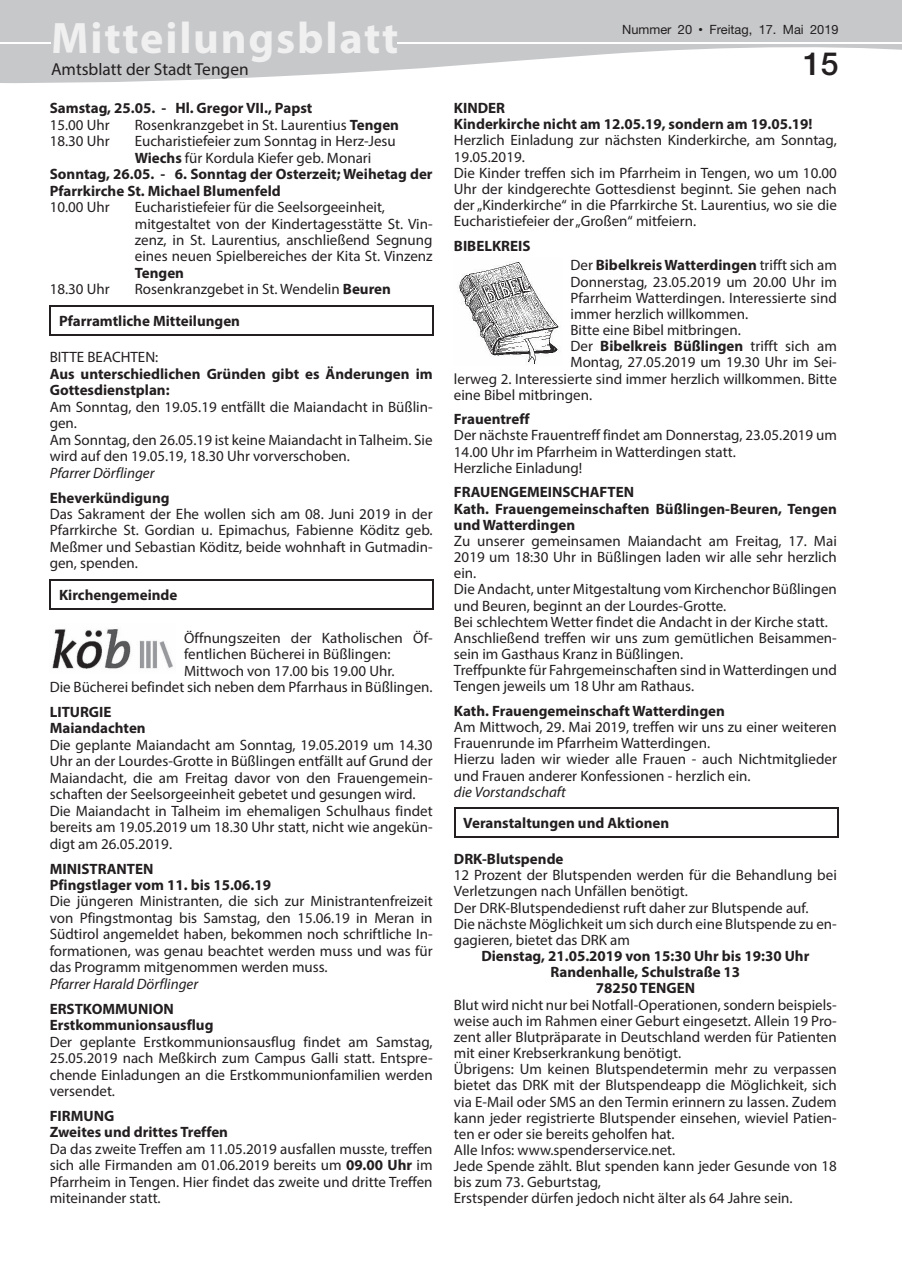
<style>
.page{position:relative;width:902px;height:1280px;background:#fff}
.page>*{position:absolute;margin:0;border:0;box-sizing:border-box;transform-origin:0 0}
.t1{font:700 44.25px "Myriad Pro";letter-spacing:.04em;color:#f0f0f1}
.t2{font:500 31.95px "Helvetica Neue";color:#231f20}
.t3{font:17.4px "Myriad Pro";color:#231f20}
.t4{font:15px/16.2px "Myriad Pro";color:#231f20}
.t5{font:700 15px/16.5px "Myriad Pro";color:#231f20}
.t6{font:italic 15px "Myriad Pro";color:#231f20}
.t7{font:12.75px "Helvetica Neue";color:#231f20}
.s1{font-size:12.9px}
.s2{font-family:"M Twentieth Century";font-weight:500}
.s3{font-weight:700}
.s4{font-weight:400}
</style>
<div class="page">
<svg style="left:1px;top:0;width:900px;height:83px;fill:#c7c8ca"></svg>
<svg style="left:0;top:0;width:1px;height:83px"></svg>
<div style="left:53px;top:22px;width:344px;height:40px;background:#c7c8ca"></div>
<hr style="left:0;top:42px;width:51px;height:1px;background:#fff">
<hr style="left:397px;top:42px;width:504px;height:1px;background:#fff">
<hr style="left:50px;top:305px;width:384px;height:2px;background:#231f20">
<svg style="left:50px;top:307px;width:1px;height:27px"></svg>
<hr style="left:432px;top:307px;width:2px;height:27px;background:#231f20">
<hr style="left:50px;top:334px;width:384px;height:1px;background:#231f20">
<hr style="left:50px;top:579px;width:384px;height:2px;background:#231f20">
<svg style="left:50px;top:581px;width:1px;height:27px"></svg>
<hr style="left:432px;top:581px;width:2px;height:27px;background:#231f20">
<hr style="left:50px;top:608px;width:384px;height:1px;background:#231f20">
<img style="left:52px;top:629px;width:121px;height:40px">
<img style="left:459px;top:262px;width:100px;height:102px">
<hr style="left:454px;top:808px;width:384px;height:1px;background:#231f20">
<svg style="left:454px;top:809px;width:1px;height:27px"></svg>
<hr style="left:836px;top:809px;width:2px;height:27px;background:#231f20">
<hr style="left:454px;top:836px;width:384px;height:1px;background:#231f20">
<h1 class="t1" style="left:51px;top:9px;width:349px">Mitteilungsblatt</h1>
<p class="t7" style="left:622px;top:22px;width:218px">Nummer <span class="s1">20</span> <span class="s2">•</span> Freitag, 17. Mai 2019</p>
<p class="t3" style="left:51px;top:59px;width:199px">Amtsblatt der Stadt Tengen</p>
<h2 class="t2" style="left:803px;top:45px;width:37px">15</h2>
<p class="t5" style="left:50px;top:100px;width:264px">Samstag, 25.05. - Hl. Gregor VII., Papst</p>
<p class="t4" style="left:50px;top:116px;width:62px">15.00 Uhr</p>
<p class="t4" style="left:135px;top:116px;width:266px">Rosenkranzgebet in St. Laurentius <span class="s3">Tengen</span></p>
<p class="t4" style="left:50px;top:133px;width:62px">18.30 Uhr</p>
<p class="t4" style="left:135px;top:133px;width:262px">Eucharistiefeier zum Sonntag in Herz-Jesu</p>
<p class="t4" style="left:135px;top:149px;width:238px"><span class="s3">Wiechs</span> für Kordula Kiefer geb. Monari</p>
<p class="t5" style="left:50px;top:165px;width:384px">Sonntag, 26.05. - 6. Sonntag der Osterzeit; Weihetag der</p>
<p class="t5" style="left:50px;top:182px;width:232px">Pfarrkirche St. Michael Blumenfeld</p>
<p class="t4" style="left:50px;top:199px;width:62px">10.00 Uhr</p>
<p class="t4" style="left:135px;top:199px;width:299px">Eucharistiefeier für die Seelsorgeeinheit, mitgestaltet von der Kindertagesstätte St. Vin&shy;zenz, in St. Laurentius, anschließend Segnung eines neuen Spielbereiches der Kita St. Vinzenz</p>
<p class="t5" style="left:135px;top:264px;width:51px">Tengen</p>
<p class="t4" style="left:50px;top:281px;width:62px">18.30 Uhr</p>
<p class="t5" style="left:59px;top:273px;width:333px;line-height:31.7px;text-indent:76px"><span class="s4">Rosenkranzgebet in St. Wendelin</span> Beuren<br>Pfarramtliche Mitteilungen</p>
<p class="t4" style="left:50px;top:349px;width:110px">BITTE BEACHTEN:</p>
<p class="t5" style="left:50px;top:365px;width:384px">Aus unterschiedlichen Gründen gibt es Änderungen im<br>Gottesdienstplan:</p>
<p class="t4" style="left:50px;top:398px;width:384px">Am Sonntag, den 19.05.19 entfällt die Maiandacht in Büßlin&shy;gen.<br>Am Sonntag, den 26.05.19 ist keine Maiandacht in Talheim. Sie wird auf den 19.05.19, 18.30 Uhr vorverschoben.</p>
<p class="t6" style="left:50px;top:463px;width:106px">Pfarrer Dörflinger</p>
<p class="t5" style="left:50px;top:489px;width:121px">Eheverkündigung</p>
<p class="t4" style="left:50px;top:505px;width:384px;text-align:justify">Das Sakrament der Ehe wollen sich am 08. Juni 2019 in der Pfarrkirche St. Gordian u. Epimachus, Fabienne Köditz geb.<br>Meßmer und Sebastian Köditz, beide wohnhaft in Gutmadin&shy;gen, spenden.</p>
<p class="t5" style="left:59px;top:586px;width:120px">Kirchengemeinde</p>
<p class="t4" style="left:184px;top:629px;width:250px">Öffnungszeiten der Katholischen Öf-</p>
<p class="t4" style="left:184px;top:646px;width:208px">fentlichen Bücherei in Büßlingen:</p>
<p class="t4" style="left:184px;top:662px;width:212px">Mittwoch von 17.00 bis 19.00 Uhr.</p>
<p class="t4" style="left:50px;top:679px;width:384px">Die Bücherei befindet sich neben dem Pfarrhaus in Büßlingen.</p>
<p class="t5" style="left:50px;top:703px;width:97px">LITURGIE<br>Maiandachten</p>
<p class="t4" style="left:50px;top:736px;width:384px">Die geplante Maiandacht am Sonntag, 19.05.2019 um 14.30<br>Uhr an der Lourdes-Grotte in Büßlingen entfällt auf Grund der Maiandacht, die am Freitag davor von den Frauengemein&shy;schaften der Seelsorgeeinheit gebetet und gesungen wird.<br>Die Maiandacht in Talheim im ehemaligen Schulhaus findet bereits am 19.05.2019 um 18.30 Uhr statt, nicht wie angekün&shy;digt am 26.05.2019.</p>
<p class="t5" style="left:50px;top:860px;width:223px">MINISTRANTEN<br>Pfingstlager vom 11. bis 15.06.19</p>
<p class="t4" style="left:50px;top:893px;width:384px;text-align:justify">Die jüngeren Ministranten, die sich zur Ministrantenfreizeit von Pfingstmontag bis Samstag, den 15.06.19 in Meran in Südtirol angemeldet haben, bekommen noch schriftliche In&shy;formationen, was genau beachtet werden muss und was für das Programm mitgenommen werden muss.</p>
<p class="t6" style="left:50px;top:974px;width:150px">Pfarrer Harald Dörflinger</p>
<p class="t5" style="left:50px;top:1000px;width:165px">ERSTKOMMUNION<br>Erstkommunionsausflug</p>
<p class="t4" style="left:50px;top:1033px;width:384px;text-align:justify">Der geplante Erstkommunionsausflug findet am Samstag, 25.05.2019 nach Meßkirch zum Campus Galli statt. Entspre&shy;chende Einladungen an die Erstkommunionfamilien werden versendet.</p>
<p class="t5" style="left:50px;top:1107px;width:180px">FIRMUNG<br>Zweites und drittes Treffen</p>
<p class="t4" style="left:50px;top:1140px;width:384px;text-align:justify">Da das zweite Treffen am 11.05.2019 ausfallen musste, treffen sich alle Firmanden am 01.06.2019 bereits um <span class="s3">09.00 Uhr</span> im Pfarrheim in Tengen. Hier findet das zweite und dritte Treffen miteinander statt.</p>
<p class="t5" style="left:454px;top:99px;width:360px">KINDER<br>Kinderkirche nicht am 12.05.19, sondern am 19.05.19!</p>
<p class="t4" style="left:454px;top:132px;width:384px">Herzlich Einladung zur nächsten Kinderkirche, am Sonntag, 19.05.2019.<br>Die Kinder treffen sich im Pfarrheim in Tengen, wo um 10.00<br>Uhr der kindgerechte Gottesdienst beginnt. Sie gehen nach der „Kinderkirche“ in die Pfarrkirche St. Laurentius, wo sie die Eucharistiefeier der „Großen“ mitfeiern.</p>
<p class="t5" style="left:454px;top:237px;width:78px">BIBELKREIS</p>
<p class="t5" style="left:570px;top:257px;width:268px"><span class="s4">Der</span> Bibelkreis Watterdingen <span class="s4">trifft sich am</span></p>
<p class="t4" style="left:570px;top:273px;width:268px">Donnerstag, 23.05.2019 um 20.00 Uhr im</p>
<p class="t4" style="left:570px;top:289px;width:268px">Pfarrheim Watterdingen. Interessierte sind</p>
<p class="t4" style="left:570px;top:305px;width:179px">immer herzlich willkommen.</p>
<p class="t4" style="left:570px;top:322px;width:172px">Bitte eine Bibel mitbringen.</p>
<p class="t5" style="left:570px;top:337px;width:268px"><span class="s4">Der</span> Bibelkreis Büßlingen <span class="s4">trifft sich am</span></p>
<p class="t4" style="left:570px;top:354px;width:268px">Montag, 27.05.2019 um 19.30 Uhr im Sei-</p>
<p class="t4" style="left:454px;top:370px;width:384px">lerweg 2. Interessierte sind immer herzlich willkommen. Bitte</p>
<p class="t4" style="left:454px;top:386px;width:140px">eine Bibel mitbringen.</p>
<p class="t5" style="left:454px;top:410px;width:77px">Frauentreff</p>
<p class="t4" style="left:454px;top:427px;width:384px">Der nächste Frauentreff findet am Donnerstag, 23.05.2019 um<br>14.00 Uhr im Pfarrheim in Watterdingen statt.<br>Herzliche Einladung!</p>
<p class="t5" style="left:454px;top:484px;width:384px">FRAUENGEMEINSCHAFTEN<br>Kath. Frauengemeinschaften Büßlingen-Beuren, Tengen und Watterdingen</p>
<p class="t4" style="left:454px;top:533px;width:384px">Zu unserer gemeinsamen Maiandacht am Freitag, 17. Mai 2019 um 18:30 Uhr in Büßlingen laden wir alle sehr herzlich ein.<br>Die Andacht, unter Mitgestaltung vom Kirchenchor Büßlingen und Beuren, beginnt an der Lourdes-Grotte.<br>Bei schlechtem Wetter findet die Andacht in der Kirche statt.<br>Anschließend treffen wir uns zum gemütlichen Beisammen&shy;sein im Gasthaus Kranz in Büßlingen.<br>Treffpunkte für Fahrgemeinschaften sind in Watterdingen und Tengen jeweils um 18 Uhr am Rathaus.</p>
<p class="t5" style="left:454px;top:702px;width:272px">Kath. Frauengemeinschaft Watterdingen</p>
<p class="t4" style="left:454px;top:719px;width:384px">Am Mittwoch, 29. Mai 2019, treffen wir uns zu einer weiteren Frauenrunde im Pfarrheim Watterdingen.<br>Hierzu laden wir wieder alle Frauen - auch Nichtmitglieder und Frauen anderer Konfessionen - herzlich ein.</p>
<p class="t6" style="left:454px;top:782px;width:113px">die Vorstandschaft</p>
<p class="t5" style="left:463px;top:814px;width:207px">Veranstaltungen und Aktionen</p>
<p class="t5" style="left:454px;top:850px;width:111px">DRK-Blutspende</p>
<p class="t4" style="left:454px;top:867px;width:384px">12 Prozent der Blutspenden werden für die Behandlung bei Verletzungen nach Unfällen benötigt.<br>Der DRK-Blutspendedienst ruft daher zur Blutspende auf.<br>Die nächste Möglichkeit um sich durch eine Blutspende zu en&shy;gagieren, bietet das DRK am</p>
<p class="t5" style="left:481px;top:947px;width:329px;text-align:center">Dienstag, 21.05.2019 von 15:30 Uhr bis 19:30 Uhr<br>Randenhalle, Schulstraße 13<br>78250 TENGEN</p>
<p class="t4" style="left:454px;top:996px;width:384px">Blut wird nicht nur bei Notfall-Operationen, sondern beispiels&shy;weise auch im Rahmen einer Geburt eingesetzt. Allein 19 Pro&shy;zent aller Blutpräparate in Deutschland werden für Patienten mit einer Krebserkrankung benötigt.<br>Übrigens: Um keinen Blutspendetermin mehr zu verpassen bietet das DRK mit der Blutspendeapp die Möglichkeit, sich via E-Mail oder SMS an den Termin erinnern zu lassen. Zudem kann jeder registrierte Blutspender einsehen, wieviel Patien&shy;ten er oder sie bereits geholfen hat.<br>Alle Infos: www.spenderservice.net.<br>Jede Spende zählt. Blut spenden kann jeder Gesunde von 18 bis zum 73. Geburtstag,<br>Erstspender dürfen jedoch nicht älter als 64 Jahre sein.</p>
</div>
